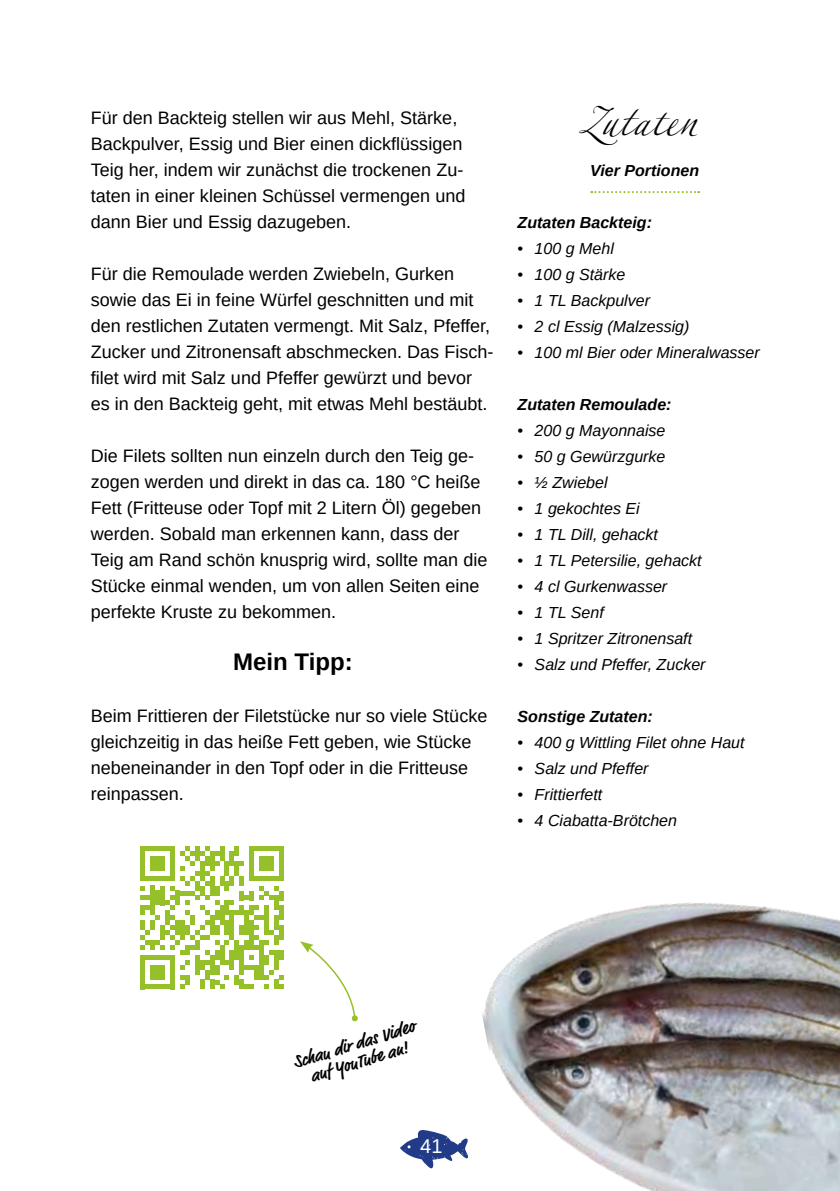
<style>
.page{position:relative;width:840px;height:1191px;background:#fff}
.page>*{position:absolute;margin:0;border:0;box-sizing:border-box;transform-origin:0 0}
.t1{font:48px "Leander Script Pro";color:#000}
.t2{font:700 24px "Liberation Sans";color:#000}
.t3{font:20px "Liberation Sans";color:#fff}
.t4{font:18px/26px "Liberation Sans";color:#000}
.t5{font:700 18px/18px "Market Pro";color:#000;text-align:center}
.t6{font:italic 16px "Liberation Sans";color:#000}
.t7{font:italic 700 16px "Liberation Sans";color:#000}
</style>
<div class="page">
<svg style="left:400px;top:1130px;width:68px;height:38px"></svg>
<svg style="left:591px;top:191px;width:107px;height:2px"></svg>
<img style="left:482px;top:902px;width:357px;height:289px">
<svg style="left:140px;top:846px;width:144px;height:143px"></svg>
<svg style="left:300px;top:941px;width:58px;height:80px"></svg>
<p class="t4" style="left:91px;top:105px;width:376px">Für den Backteig stellen wir aus Mehl, Stärke, Backpulver, Essig und Bier einen dickflüssigen Teig her, indem wir zunächst die trockenen Zu&shy;taten in einer kleinen Schüssel vermengen und dann Bier und Essig dazugeben.</p>
<p class="t4" style="left:91px;top:261px;width:404px">Für die Remoulade werden Zwiebeln, Gurken sowie das Ei in feine Würfel geschnitten und mit den restlichen Zutaten vermengt. Mit Salz, Pfeffer, Zucker und Zitronensaft abschmecken. Das Fisch&shy;filet wird mit Salz und Pfeffer gewürzt und bevor es in den Backteig geht, mit etwas Mehl bestäubt.</p>
<p class="t4" style="left:91px;top:443px;width:398px">Die Filets sollten nun einzeln durch den Teig ge&shy;zogen werden und direkt in das ca. 180 °C heiße Fett (Fritteuse oder Topf mit 2 Litern Öl) gegeben werden. Sobald man erkennen kann, dass der Teig am Rand schön knusprig wird, sollte man die Stücke einmal wenden, um von allen Seiten eine perfekte Kruste zu bekommen.</p>
<h2 class="t2" style="left:233px;top:645px;width:121px">Mein Tipp:</h2>
<p class="t4" style="left:91px;top:703px;width:398px">Beim Frittieren der Filetstücke nur so viele Stücke gleichzeitig in das heiße Fett geben, wie Stücke nebeneinander in den Topf oder in die Fritteuse reinpassen.</p>
<h1 class="t1" style="left:579px;top:90px;width:120px">Zutaten</h1>
<p class="t7" style="left:590px;top:160px;width:110px">Vier Portionen</p>
<p class="t7" style="left:517px;top:212px;width:136px">Zutaten Backteig:</p>
<p class="t6" style="left:517px;top:238px;width:98px">• 100 g Mehl</p>
<p class="t6" style="left:517px;top:264px;width:109px">• 100 g Stärke</p>
<p class="t6" style="left:517px;top:290px;width:134px">• 1 TL Backpulver</p>
<p class="t6" style="left:517px;top:316px;width:173px">• 2 cl Essig (Malzessig)</p>
<p class="t6" style="left:517px;top:342px;width:243px">• 100 ml Bier oder Mineralwasser</p>
<p class="t7" style="left:517px;top:394px;width:155px">Zutaten Remoulade:</p>
<p class="t6" style="left:517px;top:420px;width:149px">• 200 g Mayonnaise</p>
<p class="t6" style="left:517px;top:446px;width:149px">• 50 g Gewürzgurke</p>
<p class="t6" style="left:517px;top:472px;width:91px">• ½ Zwiebel</p>
<p class="t6" style="left:517px;top:498px;width:123px">• 1 gekochtes Ei</p>
<p class="t6" style="left:517px;top:524px;width:142px">• 1 TL Dill, gehackt</p>
<p class="t6" style="left:517px;top:550px;width:185px">• 1 TL Petersilie, gehackt</p>
<p class="t6" style="left:517px;top:576px;width:151px">• 4 cl Gurkenwasser</p>
<p class="t6" style="left:517px;top:602px;width:88px">• 1 TL Senf</p>
<p class="t6" style="left:517px;top:628px;width:176px">• 1 Spritzer Zitronensaft</p>
<p class="t6" style="left:517px;top:654px;width:189px">• Salz und Pfeffer, Zucker</p>
<p class="t7" style="left:517px;top:706px;width:137px">Sonstige Zutaten:</p>
<p class="t6" style="left:517px;top:732px;width:228px">• 400 g Wittling Filet ohne Haut</p>
<p class="t6" style="left:517px;top:758px;width:132px">• Salz und Pfeffer</p>
<p class="t6" style="left:517px;top:784px;width:86px">• Frittierfett</p>
<p class="t6" style="left:517px;top:810px;width:161px">• 4 Ciabatta-Brötchen</p>
<p class="t5" style="left:291px;top:1054px;width:128px;rotate:-17deg">Schau dir das Video auf YouTube an!</p>
<p class="t3" style="left:420px;top:1133px;width:24px">41</p>
</div>
